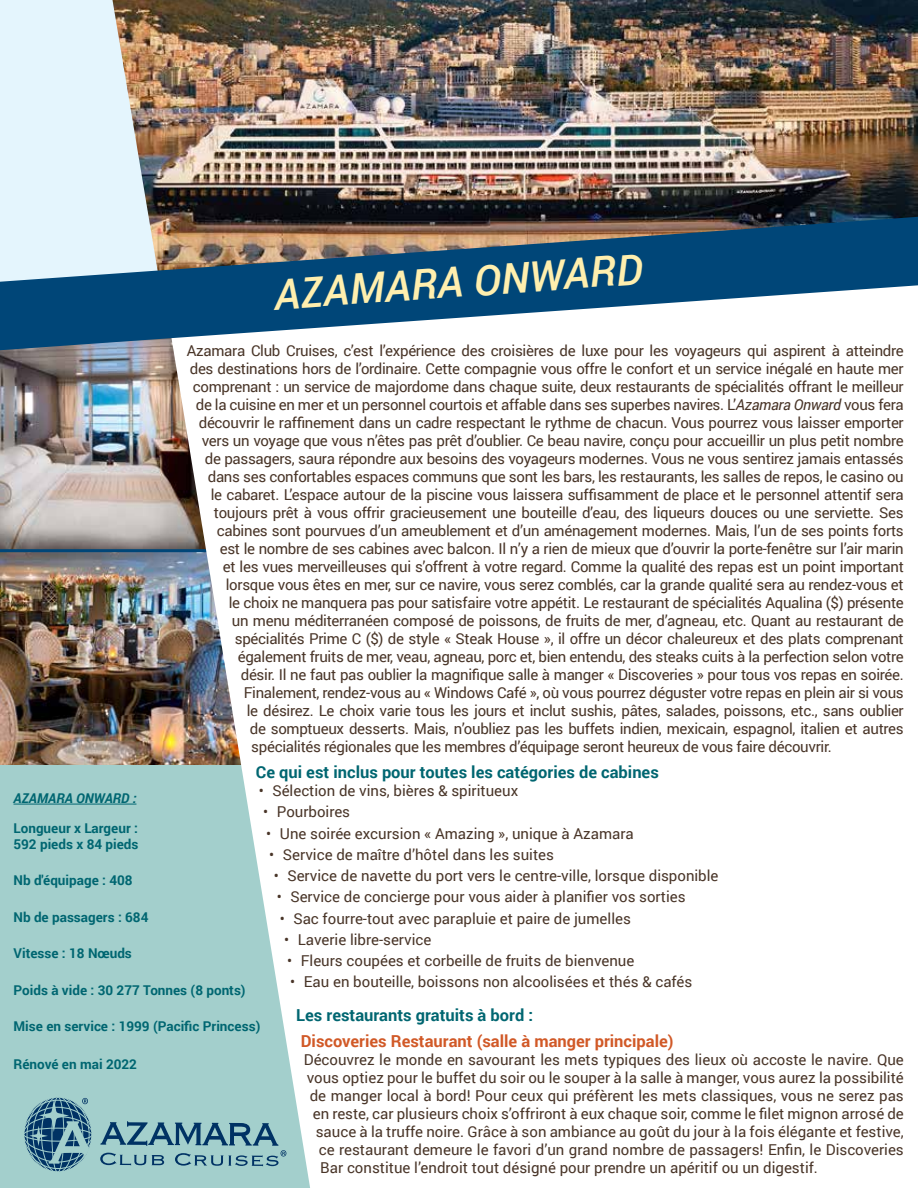
<style>
.page{position:relative;width:918px;height:1188px;background:#fff}
.page>*{position:absolute;margin:0;border:0;box-sizing:border-box;transform-origin:0 0}
.t1{font:italic 500 42px "Roboto";color:#ffefae}
.t2{font:700 16.5px "Roboto";color:#006671}
.t3{font:700 16.5px "Roboto";color:#d15927}
.t4{font:15px "Roboto";letter-spacing:-.02em;color:#493528}
.t5{font:15px "Roboto";color:#493528}
.t6{font:700 13.5px/16.2px "Roboto";color:#006671}
.t7{font:italic 700 13.5px "Roboto";color:#006671}
.s1{font-style:italic}
</style>
<div class="page">
<img style="left:159px;top:0;width:759px;height:217px">
<img style="left:0;top:350px;width:162px;height:199px">
<img style="left:0;top:552px;width:162px;height:213px">
<div style="left:0;top:765px;width:310px;height:423px;background:#a3cfcc"></div>
<svg style="left:0;top:0;width:159px;height:217px;fill:#e4f5fd"></svg>
<hr style="left:0;top:549px;width:210px;height:3px;background:#004678">
<img style="left:162px;top:350px;width:148px;height:836px">
<svg style="left:0;top:217px;width:918px;height:133px;fill:#004678"></svg>
<hr style="left:14px;top:804px;width:122px;height:1px;background:#006671">
<svg style="left:24px;top:1095px;width:262px;height:82px"></svg>
<h1 class="t1" style="left:272px;top:265px;width:370px;rotate:-4deg">AZAMARA ONWARD</h1>
<p class="t4" style="left:187px;top:340px;width:719px">Azamara Club Cruises, c’est l’expérience des croisières de luxe pour les voyageurs qui aspirent à atteindre</p>
<p class="t4" style="left:190px;top:358px;width:715px">des destinations hors de l’ordinaire. Cette compagnie vous offre le confort et un service inégalé en haute mer</p>
<p class="t4" style="left:193px;top:376px;width:712px">comprenant : un service de majordome dans chaque suite, deux restaurants de spécialités offrant le meilleur</p>
<p class="t4" style="left:196px;top:394px;width:710px">de la cuisine en mer et un personnel courtois et affable dans ses superbes navires. L’<span class="s1">Azamara Onward</span> vous fera</p>
<p class="t4" style="left:199px;top:412px;width:707px">découvrir le raffinement dans un cadre respectant le rythme de chacun. Vous pourrez vous laisser emporter</p>
<p class="t4" style="left:202px;top:430px;width:703px">vers un voyage que vous n’êtes pas prêt d’oublier. Ce beau navire, conçu pour accueillir un plus petit nombre</p>
<p class="t4" style="left:205px;top:448px;width:700px">de passagers, saura répondre aux besoins des voyageurs modernes. Vous ne vous sentirez jamais entassés</p>
<p class="t4" style="left:208px;top:466px;width:697px">dans ses confortables espaces communs que sont les bars, les restaurants, les salles de repos, le casino ou</p>
<p class="t4" style="left:211px;top:484px;width:695px">le cabaret. L’espace autour de la piscine vous laissera suffisamment de place et le personnel attentif sera</p>
<p class="t4" style="left:214px;top:502px;width:691px">toujours prêt à vous offrir gracieusement une bouteille d’eau, des liqueurs douces ou une serviette. Ses</p>
<p class="t4" style="left:217px;top:520px;width:688px">cabines sont pourvues d’un ameublement et d’un aménagement modernes. Mais, l’un de ses points forts</p>
<p class="t4" style="left:220px;top:538px;width:686px">est le nombre de ses cabines avec balcon. Il n’y a rien de mieux que d’ouvrir la porte-fenêtre sur l’air marin</p>
<p class="t4" style="left:223px;top:556px;width:683px">et les vues merveilleuses qui s’offrent à votre regard. Comme la qualité des repas est un point important</p>
<p class="t4" style="left:226px;top:574px;width:679px">lorsque vous êtes en mer, sur ce navire, vous serez comblés, car la grande qualité sera au rendez-vous et</p>
<p class="t4" style="left:229px;top:592px;width:677px">le choix ne manquera pas pour satisfaire votre appétit. Le restaurant de spécialités Aqualina ($) présente</p>
<p class="t4" style="left:232px;top:610px;width:674px">un menu méditerranéen composé de poissons, de fruits de mer, d’agneau, etc. Quant au restaurant de</p>
<p class="t4" style="left:235px;top:628px;width:671px">spécialités Prime C ($) de style « Steak House », il offre un décor chaleureux et des plats comprenant</p>
<p class="t4" style="left:238px;top:646px;width:668px">également fruits de mer, veau, agneau, porc et, bien entendu, des steaks cuits à la perfection selon votre</p>
<p class="t4" style="left:241px;top:664px;width:665px">désir. Il ne faut pas oublier la magnifique salle à manger « Discoveries » pour tous vos repas en soirée.</p>
<p class="t4" style="left:244px;top:682px;width:662px">Finalement, rendez-vous au « Windows Café », où vous pourrez déguster votre repas en plein air si vous</p>
<p class="t4" style="left:247px;top:700px;width:658px">le désirez. Le choix varie tous les jours et inclut sushis, pâtes, salades, poissons, etc., sans oublier</p>
<p class="t4" style="left:250px;top:718px;width:655px">de somptueux desserts. Mais, n’oubliez pas les buffets indien, mexicain, espagnol, italien et autres</p>
<p class="t4" style="left:251px;top:736px;width:582px">spécialités régionales que les membres d’équipage seront heureux de vous faire découvrir.</p>
<p class="t2" style="left:256px;top:761px;width:405px">Ce qui est inclus pour toutes les catégories de cabines</p>
<p class="t5" style="left:259px;top:780px;width:261px">• Sélection de vins, bières &amp; spiritueux</p>
<p class="t5" style="left:263px;top:802px;width:88px">• Pourboires</p>
<p class="t5" style="left:266px;top:823px;width:369px">• Une soirée excursion « Amazing », unique à Azamara</p>
<p class="t5" style="left:269px;top:844px;width:286px">• Service de maître d’hôtel dans les suites</p>
<p class="t5" style="left:274px;top:865px;width:446px">• Service de navette du port vers le centre-ville, lorsque disponible</p>
<p class="t5" style="left:277px;top:887px;width:410px">• Service de concierge pour vous aider à planifier vos sorties</p>
<p class="t5" style="left:280px;top:908px;width:353px">• Sac fourre-tout avec parapluie et paire de jumelles</p>
<p class="t5" style="left:284px;top:929px;width:149px">• Laverie libre-service</p>
<p class="t5" style="left:287px;top:950px;width:349px">• Fleurs coupées et corbeille de fruits de bienvenue</p>
<p class="t5" style="left:290px;top:971px;width:404px">• Eau en bouteille, boissons non alcoolisées et thés &amp; cafés</p>
<p class="t2" style="left:296px;top:1003px;width:238px">Les restaurants gratuits à bord :</p>
<p class="t3" style="left:301px;top:1030px;width:374px">Discoveries Restaurant (salle à manger principale)</p>
<p class="t5" style="left:304px;top:1049px;width:601px">Découvrez le monde en savourant les mets typiques des lieux où accoste le navire. Que</p>
<p class="t5" style="left:307px;top:1067px;width:599px">vous optiez pour le buffet du soir ou le souper à la salle à manger, vous aurez la possibilité</p>
<p class="t5" style="left:310px;top:1085px;width:596px">de manger local à bord! Pour ceux qui préfèrent les mets classiques, vous ne serez pas</p>
<p class="t5" style="left:313px;top:1103px;width:592px">en reste, car plusieurs choix s’offriront à eux chaque soir, comme le filet mignon arrosé de</p>
<p class="t5" style="left:316px;top:1121px;width:589px">sauce à la truffe noire. Grâce à son ambiance au goût du jour à la fois élégante et festive,</p>
<p class="t5" style="left:319px;top:1139px;width:587px">ce restaurant demeure le favori d’un grand nombre de passagers! Enfin, le Discoveries</p>
<p class="t5" style="left:320px;top:1157px;width:499px">Bar constitue l’endroit tout désigné pour prendre un apéritif ou un digestif.</p>
<p class="t7" style="left:14px;top:789px;width:124px">AZAMARA ONWARD :</p>
<p class="t6" style="left:14px;top:819px;width:126px">Longueur x Largeur :<br>592 pieds x 84 pieds</p>
<p class="t6" style="left:14px;top:872px;width:121px">Nb d'équipage : 408</p>
<p class="t6" style="left:14px;top:908px;width:136px">Nb de passagers : 684</p>
<p class="t6" style="left:14px;top:945px;width:120px">Vitesse : 18 Nœuds</p>
<p class="t6" style="left:14px;top:981px;width:234px">Poids à vide : 30 277 Tonnes (8 ponts)</p>
<p class="t6" style="left:14px;top:1018px;width:248px">Mise en service : 1999 (Pacific Princess)</p>
<p class="t6" style="left:14px;top:1056px;width:125px">Rénové en mai 2022</p>
</div>
